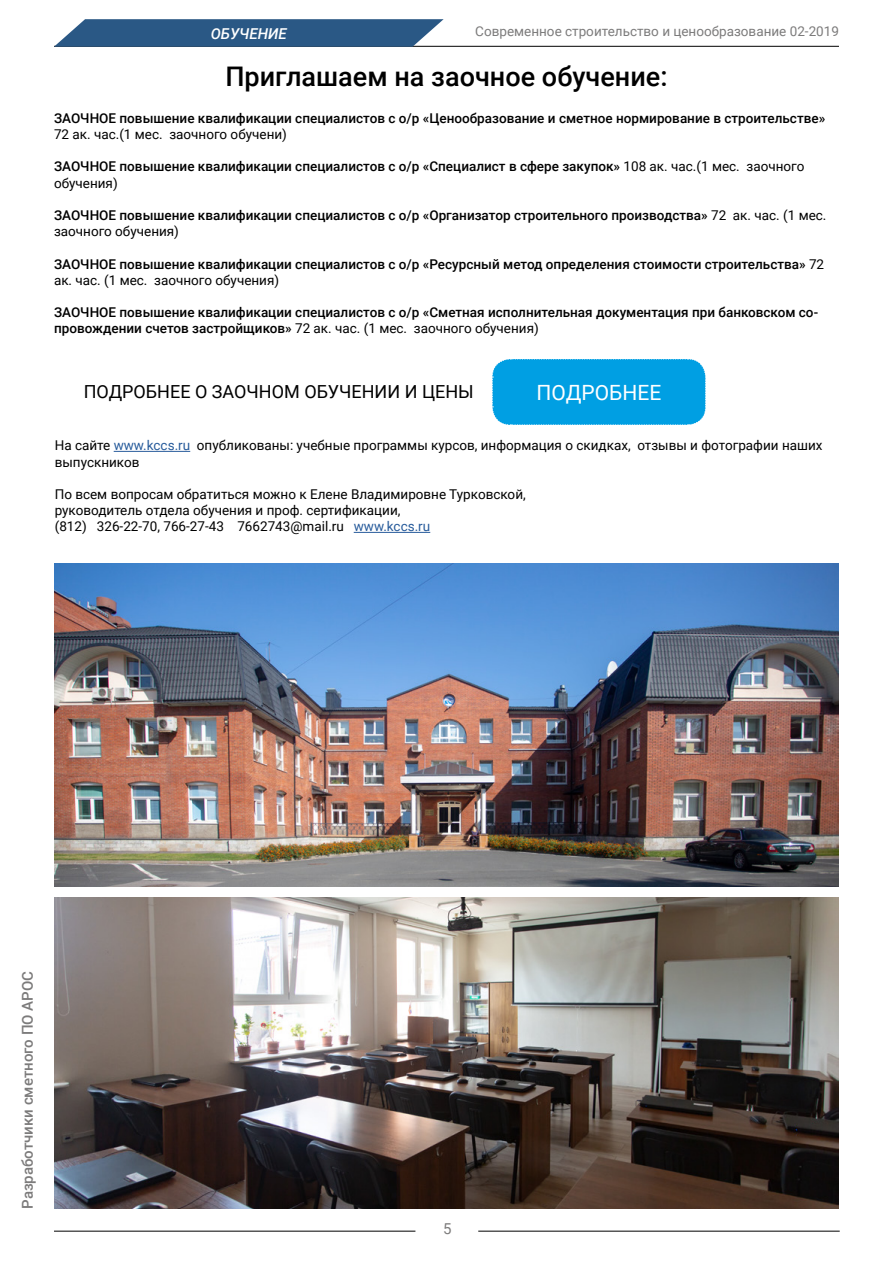
<style>
.page{position:relative;width:893px;height:1263px;background:#fff}
.page>*{position:absolute;margin:0;border:0;box-sizing:border-box;transform-origin:0 0}
.t1{font:500 27px "Roboto";color:#000}
.t2{font:21px "Roboto";color:#fff}
.t3{font:18px "Roboto";color:#000}
.t4{font:500 15px "Roboto";color:#7c7b7b}
.t5{font:italic 500 15px "Roboto";color:#fff}
.t6{font:15px "Roboto";color:#7c7b7b}
.t7{font:500 13.5px/16.2px "Roboto";color:#000}
.t8{font:13.5px/16.2px "Roboto";color:#000}
.t9{font:13.5px "Roboto";color:#7c7b7b}
.s1{font-weight:400}
.s2{color:#275b9b}
</style>
<div class="page">
<hr style="left:54px;top:46px;width:785px;height:1px;background:#000">
<hr style="left:54px;top:1231px;width:361px;height:1px;background:#000">
<hr style="left:478px;top:1231px;width:362px;height:1px;background:#000">
<svg style="left:54px;top:19px;width:390px;height:28px;background:#3b658e"></svg>
<div style="left:492px;top:359px;width:214px;height:66px;background:#009fe3"></div>
<hr style="left:114px;top:451px;width:76px;height:1px;background:#275b9b">
<hr style="left:354px;top:532px;width:76px;height:1px;background:#275b9b">
<img style="left:54px;top:563px;width:784px;height:324px">
<img style="left:54px;top:897px;width:784px;height:312px">
<p class="t9" style="left:475px;top:21px;width:365px">Современное строительство и ценообразование 02-2019</p>
<p class="t5" style="left:211px;top:23px;width:77px">ОБУЧЕНИЕ</p>
<h1 class="t1" style="left:225px;top:58px;width:444px">Приглашаем на заочное обучение:</h1>
<p class="t7" style="left:54px;top:109px;width:773px">ЗАОЧНОЕ повышение квалификации специалистов с о/р «Ценообразование и сметное нормирование в строительстве»</p>
<p class="t8" style="left:54px;top:126px;width:234px">72 ак. час.(1 мес. заочного обучени)</p>
<p class="t7" style="left:54px;top:158px;width:752px">ЗАОЧНОЕ повышение квалификации специалистов с о/р «Специалист в сфере закупок» <span class="s1">108 ак. час.(1 мес. заочного обучения)</span></p>
<p class="t7" style="left:54px;top:207px;width:774px">ЗАОЧНОЕ повышение квалификации специалистов с о/р «Организатор строительного производства» <span class="s1">72 ак. час. (1 мес. заочного обучения)</span></p>
<p class="t7" style="left:54px;top:255px;width:772px">ЗАОЧНОЕ повышение квалификации специалистов с о/р «Ресурсный метод определения стоимости строительства» <span class="s1">72 ак. час. (1 мес. заочного обучения)</span></p>
<p class="t7" style="left:54px;top:304px;width:766px">ЗАОЧНОЕ повышение квалификации специалистов с о/р «Сметная исполнительная документация при банковском со&shy;провождении счетов застройщиков» <span class="s1">72 ак. час. (1 мес. заочного обучения)</span></p>
<h3 class="t3" style="left:84px;top:379px;width:391px">ПОДРОБНЕЕ О ЗАОЧНОМ ОБУЧЕНИИ И ЦЕНЫ</h3>
<h2 class="t2" style="left:537px;top:377px;width:126px">ПОДРОБНЕЕ</h2>
<p class="t8" style="left:55px;top:437px;width:769px">На сайте <span class="s2">www.kccs.ru</span> опубликованы: учебные программы курсов, информация о скидках, отзывы и фотографии наших выпускников</p>
<p class="t8" style="left:55px;top:486px;width:473px">По всем вопросам обратиться можно к Елене Владимировне Турковской, руководитель отдела обучения и проф. сертификации,<br>(812) 326-22-70, 766-27-43 7662743@mail.ru <span class="s2">www.kccs.ru</span></p>
<p class="t4" style="left:17px;top:1209px;width:240px;rotate:-90deg">Разработчики сметного ПО АРОС</p>
<p class="t6" style="left:443px;top:1218px;width:10px">5</p>
</div>
